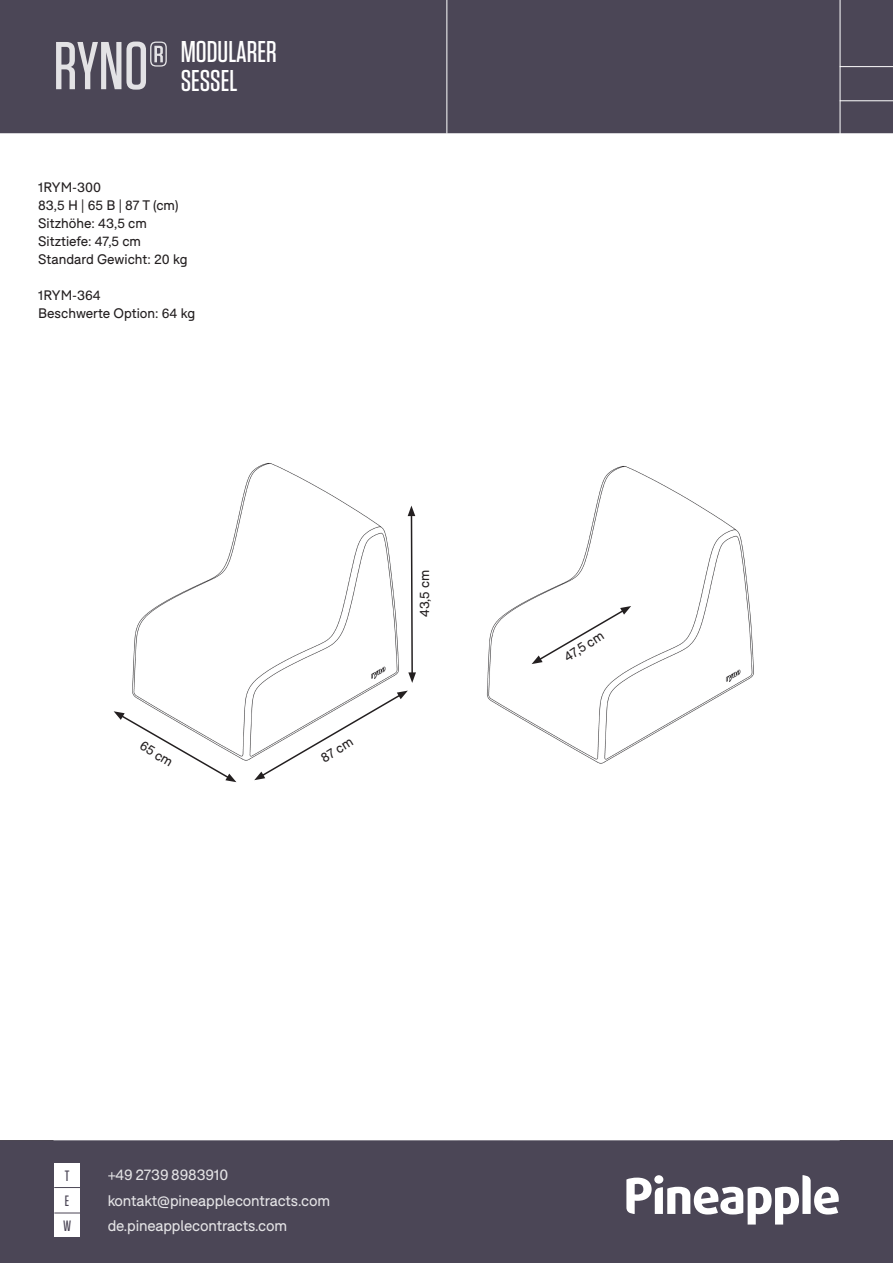
<style>
.page{position:relative;width:893px;height:1263px;background:#fff}
.page>*{position:absolute;margin:0;border:0;box-sizing:border-box;transform-origin:0 0}
.t1{font:500 67.5px "Tungsten";color:#fff}
.body_1_BLACK{font:500 30px "Tungsten";color:#fff}
.t2{font:15px "F37 Bolton";letter-spacing:-.01em;color:#fff}
.t3{font:500 15px "Tungsten";color:#4b4656}
.t4{font:13.5px "F37 Bolton";color:#231f20}
.t5{font:13.2px "F37 Bolton";color:#231f20}
</style>
<div class="page">
<div style="left:1px;top:1px;width:891px;height:131px;background:#4b4656"></div>
<div style="left:0;top:0;width:893px;height:133px;border:2px solid #4b4656"></div>
<div style="left:1px;top:1141px;width:891px;height:121px;background:#4b4656"></div>
<div style="left:0;top:1140px;width:893px;height:123px;border:2px solid #4b4656"></div>
<svg style="left:626px;top:1175px;width:213px;height:49px"></svg>
<div style="left:654px;top:1175px;width:9px;height:9px;background:#fff;border-radius:50%"></div>
<div style="left:54px;top:1162px;width:26px;height:25px;background:#fff"></div>
<div style="left:54px;top:1187px;width:26px;height:25px;background:#fff"></div>
<svg style="left:54px;top:1187px;width:26px;height:1px"></svg>
<hr style="left:840px;top:0;width:1px;height:135px;background:#fff">
<hr style="left:840px;top:66px;width:53px;height:1px;background:#fff">
<hr style="left:840px;top:100px;width:53px;height:1px;background:#fff">
<hr style="left:446px;top:0;width:1px;height:134px;background:#fff">
<div style="left:54px;top:1212px;width:26px;height:25px;background:#fff"></div>
<svg style="left:54px;top:1212px;width:26px;height:1px"></svg>
<img style="left:113px;top:463px;width:299px;height:320px">
<img style="left:486px;top:466px;width:268px;height:298px">
<svg style="left:114px;top:711px;width:122px;height:71px"></svg>
<svg style="left:254px;top:691px;width:154px;height:89px"></svg>
<svg style="left:408px;top:506px;width:8px;height:177px"></svg>
<svg style="left:532px;top:606px;width:99px;height:58px"></svg>
<h1 class="t1" style="left:53px;top:31px;width:116px">RYNO®</h1>
<p class="body_1_BLACK" style="left:181px;top:36px;width:97px">MODULARER</p>
<p class="body_1_BLACK" style="left:181px;top:64px;width:58px">SESSEL</p>
<p class="t4" style="left:38px;top:180px;width:64px">1RYM-300</p>
<p class="t4" style="left:38px;top:198px;width:142px">83,5 H | 65 B | 87 T (cm)</p>
<p class="t4" style="left:38px;top:216px;width:110px">Sitzhöhe: 43,5 cm</p>
<p class="t4" style="left:38px;top:234px;width:104px">Sitztiefe: 47,5 cm</p>
<p class="t4" style="left:38px;top:252px;width:151px">Standard Gewicht: 20 kg</p>
<p class="t4" style="left:38px;top:288px;width:64px">1RYM-364</p>
<p class="t4" style="left:38px;top:306px;width:158px">Beschwerte Option: 64 kg</p>
<p class="t5" style="left:145px;top:738px;width:37px;rotate:31deg">65 cm</p>
<p class="t5" style="left:318px;top:752px;width:37px;rotate:-32deg">87 cm</p>
<p class="t5" style="left:417px;top:617px;width:48px;rotate:-90deg">43,5 cm</p>
<p class="t5" style="left:561px;top:651px;width:46px;rotate:-33deg">47,5 cm</p>
<p class="t3" style="left:65px;top:1168px;width:6px">T</p>
<p class="t2" style="left:107px;top:1166px;width:122px">+49 2739 8983910</p>
<p class="t3" style="left:65px;top:1193px;width:6px">E</p>
<p class="t2" style="left:107px;top:1191px;width:224px">kontakt@pineapplecontracts.com</p>
<p class="t3" style="left:63px;top:1218px;width:10px">W</p>
<p class="t2" style="left:107px;top:1217px;width:181px">de.pineapplecontracts.com</p>
</div>
